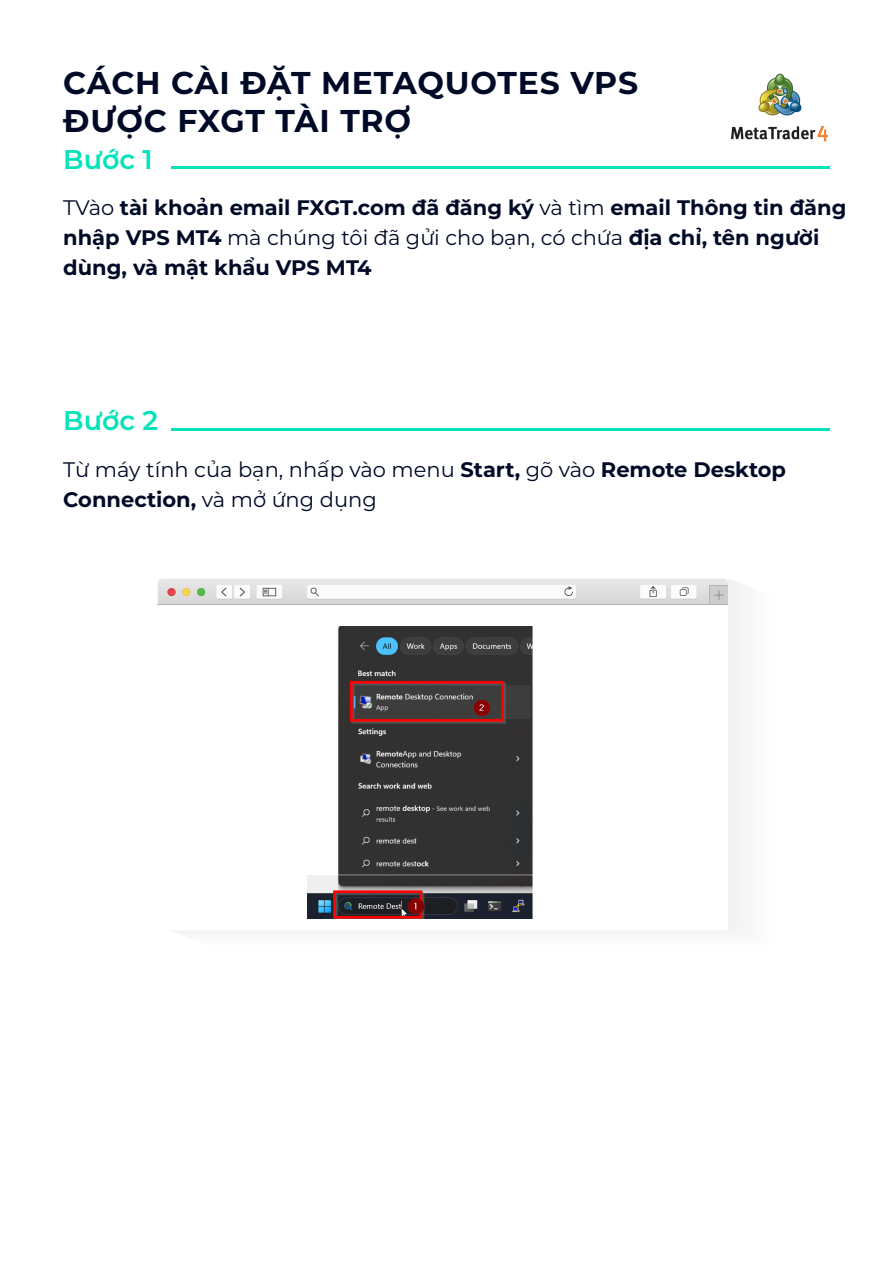
<style>
.page{position:relative;width:893px;height:1263px;background:#fff}
.page>*{position:absolute;margin:0;border:0;box-sizing:border-box;transform-origin:0 0}
.t1{font:700 31.5px/37.8px "Montserrat";letter-spacing:.025em;color:#000a26}
.t2{font:600 27px "Montserrat";color:#03e4ba}
.t3{font:700 21px/30px "Montserrat";color:#000a26}
.t4{font:21px/30px "Montserrat";color:#000a26}
.s1{font-weight:400}
.s2{font-weight:700}
</style>
<div class="page">
<hr style="left:158px;top:604px;width:570px;height:1px;background:#b4b4b4">
<svg style="left:158px;top:579px;width:570px;height:25px"></svg>
<img style="left:307px;top:626px;width:225px;height:292px">
<img style="left:731px;top:73px;width:85px;height:67px">
<img style="left:817px;top:126px;width:11px;height:16px">
<hr style="left:171px;top:166px;width:659px;height:3px;background:#03e4ba">
<hr style="left:171px;top:428px;width:659px;height:2px;background:#03e4ba">
<h1 class="t1" style="left:63px;top:63px;width:576px">CÁCH CÀI ĐẶT METAQUOTES VPS<br>ĐƯỢC FXGT TÀI TRỢ</h1>
<p class="t2" style="left:63px;top:140px;width:91px">Bước 1</p>
<p class="t3" style="left:63px;top:192px;width:785px"><span class="s1">TVào</span> tài khoản email FXGT.com đã đăng ký <span class="s1">và tìm</span> email Thông tin đăng nhập VPS MT4 <span class="s1">mà chúng tôi đã gửi cho bạn, có chứa</span> địa chỉ, tên người dùng, và mật khẩu VPS MT4</p>
<p class="t2" style="left:63px;top:401px;width:96px">Bước 2</p>
<p class="t4" style="left:63px;top:453px;width:724px">Từ máy tính của bạn, nhấp vào menu <span class="s2">Start,</span> gõ vào <span class="s2">Remote Desktop<br>Connection,</span> và mở ứng dụng</p>
</div>
